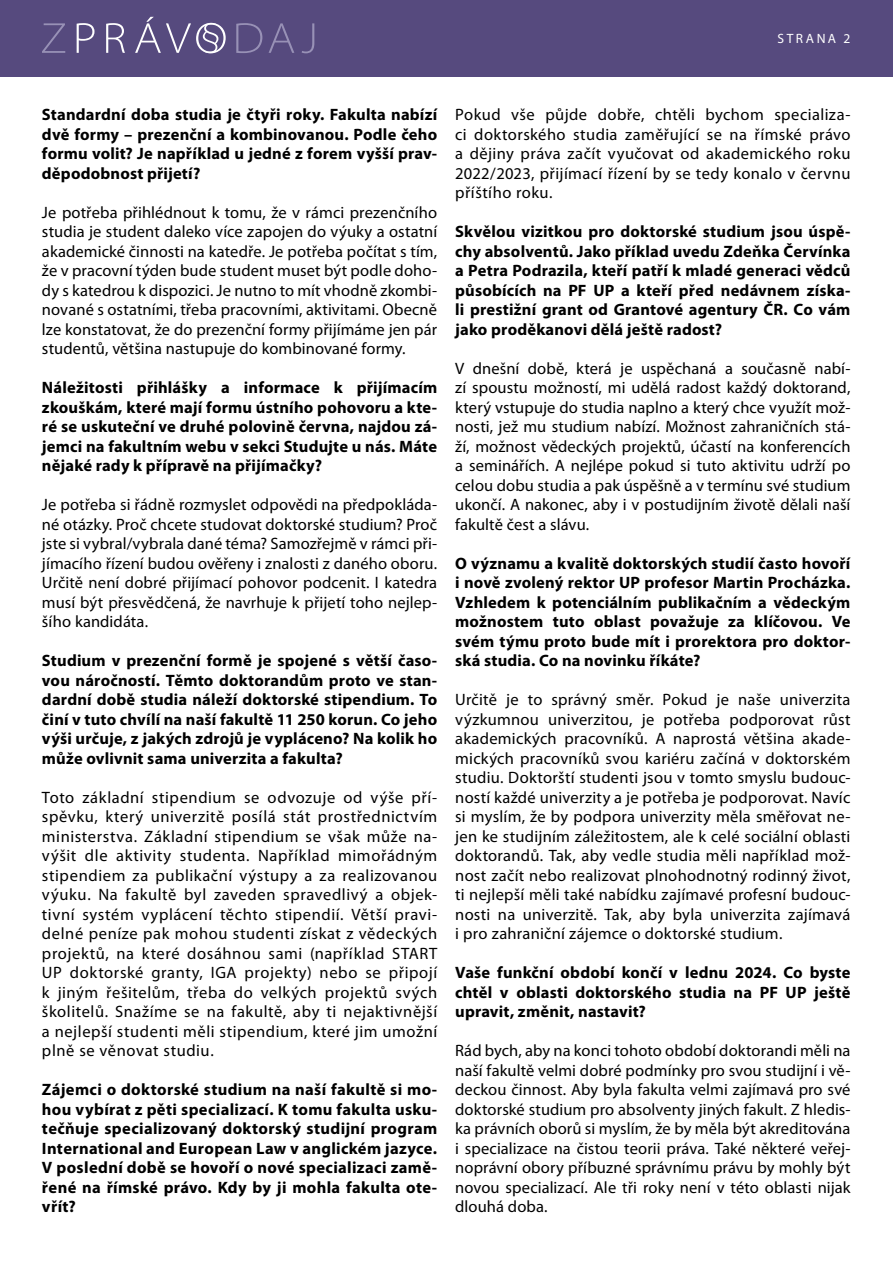
<style>
.page{position:relative;width:893px;height:1263px;background:#fff}
.page>*{position:absolute;margin:0;border:0;box-sizing:border-box;transform-origin:0 0}
.t1{font:16.5px/19.5px "Myriad Pro";letter-spacing:.01em;color:#000;text-align:justify}
.t2{font:700 16.5px/19.5px "Myriad Pro";letter-spacing:.01em;color:#000;text-align:justify}
.t3{font:13.5px "Myriad Pro";letter-spacing:.19em;color:#fff}
</style>
<div class="page">
<div style="left:0;top:0;width:893px;height:77px;background:#564a7e"></div>
<svg style="left:236px;top:23px;width:78px;height:30px"></svg>
<svg style="left:42px;top:23px;width:23px;height:30px"></svg>
<svg style="left:77px;top:17px;width:149px;height:36px"></svg>
<p class="t3" style="left:777px;top:30px;width:75px">STRANA 2</p>
<p class="t2" style="left:42px;top:104px;width:397px">Standardní doba studia je čtyři roky. Fakulta nabízí dvě formy – prezenční a kombinovanou. Podle čeho formu volit? Je například u jedné z forem vyšší prav&shy;děpodobnost přijetí?</p>
<p class="t1" style="left:42px;top:202px;width:397px">Je potřeba přihlédnout k tomu, že v rámci prezenčního studia je student daleko více zapojen do výuky a ostatní akademické činnosti na katedře. Je potřeba počítat s tím, že v pracovní týden bude student muset být podle doho&shy;dy s katedrou k dispozici. Je nutno to mít vhodně zkombi&shy;nované s ostatními, třeba pracovními, aktivitami. Obecně lze konstatovat, že do prezenční formy přijímáme jen pár studentů, většina nastupuje do kombinované formy.</p>
<p class="t2" style="left:42px;top:377px;width:397px">Náležitosti přihlášky a informace k přijímacím zkouškám, které mají formu ústního pohovoru a kte&shy;ré se uskuteční ve druhé polovině června, najdou zá&shy;jemci na fakultním webu v sekci Studujte u nás. Máte nějaké rady k přípravě na přijímačky?</p>
<p class="t1" style="left:42px;top:495px;width:397px">Je potřeba si řádně rozmyslet odpovědi na předpokláda&shy;né otázky. Proč chcete studovat doktorské studium? Proč jste si vybral/vybrala dané téma? Samozřejmě v rámci při&shy;jímacího řízení budou ověřeny i znalosti z daného oboru.<br>Určitě není dobré přijímací pohovor podcenit. I katedra musí být přesvědčená, že navrhuje k přijetí toho nejlep&shy;šího kandidáta.</p>
<p class="t2" style="left:42px;top:650px;width:397px">Studium v prezenční formě je spojené s větší časo&shy;vou náročností. Těmto doktorandům proto ve stan&shy;dardní době studia náleží doktorské stipendium. To činí v tuto chvílí na naší fakultě 11 250 korun. Co jeho výši určuje, z jakých zdrojů je vypláceno? Na kolik ho může ovlivnit sama univerzita a fakulta?</p>
<p class="t1" style="left:42px;top:787px;width:397px">Toto základní stipendium se odvozuje od výše pří&shy;spěvku, který univerzitě posílá stát prostřednictvím ministerstva. Základní stipendium se však může na&shy;výšit dle aktivity studenta. Například mimořádným stipendiem za publikační výstupy a za realizovanou výuku. Na fakultě byl zaveden spravedlivý a objek&shy;tivní systém vyplácení těchto stipendií. Větší pravi&shy;delné peníze pak mohou studenti získat z vědeckých projektů, na které dosáhnou sami (například START UP doktorské granty, IGA projekty) nebo se připojí k jiným řešitelům, třeba do velkých projektů svých školitelů. Snažíme se na fakultě, aby ti nejaktivnější a nejlepší studenti měli stipendium, které jim umožní plně se věnovat studiu.</p>
<p class="t2" style="left:42px;top:1079px;width:397px">Zájemci o doktorské studium na naší fakultě si mo&shy;hou vybírat z pěti specializací. K tomu fakulta usku&shy;tečňuje specializovaný doktorský studijní program International and European Law v anglickém jazyce.<br>V poslední době se hovoří o nové specializaci zamě&shy;řené na římské právo. Kdy by ji mohla fakulta ote&shy;vřít?</p>
<p class="t1" style="left:455px;top:105px;width:397px">Pokud vše půjde dobře, chtěli bychom specializa&shy;ci doktorského studia zaměřující se na římské právo a dějiny práva začít vyučovat od akademického roku 2022/2023, přijímací řízení by se tedy konalo v červnu příštího roku.</p>
<p class="t2" style="left:455px;top:221px;width:397px">Skvělou vizitkou pro doktorské studium jsou úspě&shy;chy absolventů. Jako příklad uvedu Zdeňka Červínka a Petra Podrazila, kteří patří k mladé generaci vědců působících na PF UP a kteří před nedávnem získa&shy;li prestižní grant od Grantové agentury ČR. Co vám jako proděkanovi dělá ještě radost?</p>
<p class="t1" style="left:455px;top:358px;width:397px">V dnešní době, která je uspěchaná a současně nabí&shy;zí spoustu možností, mi udělá radost každý doktorand, který vstupuje do studia naplno a který chce využít mož&shy;nosti, jež mu studium nabízí. Možnost zahraničních stá&shy;ží, možnost vědeckých projektů, účastí na konferencích a seminářích. A nejlépe pokud si tuto aktivitu udrží po celou dobu studia a pak úspěšně a v termínu své studium ukončí. A nakonec, aby i v postudijním životě dělali naší fakultě čest a slávu.</p>
<p class="t2" style="left:455px;top:553px;width:397px">O významu a kvalitě doktorských studií často hovoří i nově zvolený rektor UP profesor Martin Procházka.<br>Vzhledem k potenciálním publikačním a vědeckým možnostem tuto oblast považuje za klíčovou. Ve svém týmu proto bude mít i prorektora pro doktor&shy;ská studia. Co na novinku říkáte?</p>
<p class="t1" style="left:455px;top:690px;width:397px">Určitě je to správný směr. Pokud je naše univerzita výzkumnou univerzitou, je potřeba podporovat růst akademických pracovníků. A naprostá většina akade&shy;mických pracovníků svou kariéru začíná v doktorském studiu. Doktorští studenti jsou v tomto smyslu budouc&shy;ností každé univerzity a je potřeba je podporovat. Navíc si myslím, že by podpora univerzity měla směřovat ne&shy;jen ke studijním záležitostem, ale k celé sociální oblasti doktorandů. Tak, aby vedle studia měli například mož&shy;nost začít nebo realizovat plnohodnotný rodinný život, ti nejlepší měli také nabídku zajímavé profesní budouc&shy;nosti na univerzitě. Tak, aby byla univerzita zajímavá i pro zahraniční zájemce o doktorské studium.</p>
<p class="t2" style="left:455px;top:962px;width:397px">Vaše funkční období končí v lednu 2024. Co byste chtěl v oblasti doktorského studia na PF UP ještě upravit, změnit, nastavit?</p>
<p class="t1" style="left:455px;top:1041px;width:397px">Rád bych, aby na konci tohoto období doktorandi měli na naší fakultě velmi dobré podmínky pro svou studijní i vě&shy;deckou činnost. Aby byla fakulta velmi zajímavá pro své doktorské studium pro absolventy jiných fakult. Z hledis&shy;ka právních oborů si myslím, že by měla být akreditována i specializace na čistou teorii práva. Také některé veřej&shy;noprávní obory příbuzné správnímu právu by mohly být novou specializací. Ale tři roky není v této oblasti nijak dlouhá doba.</p>
</div>
